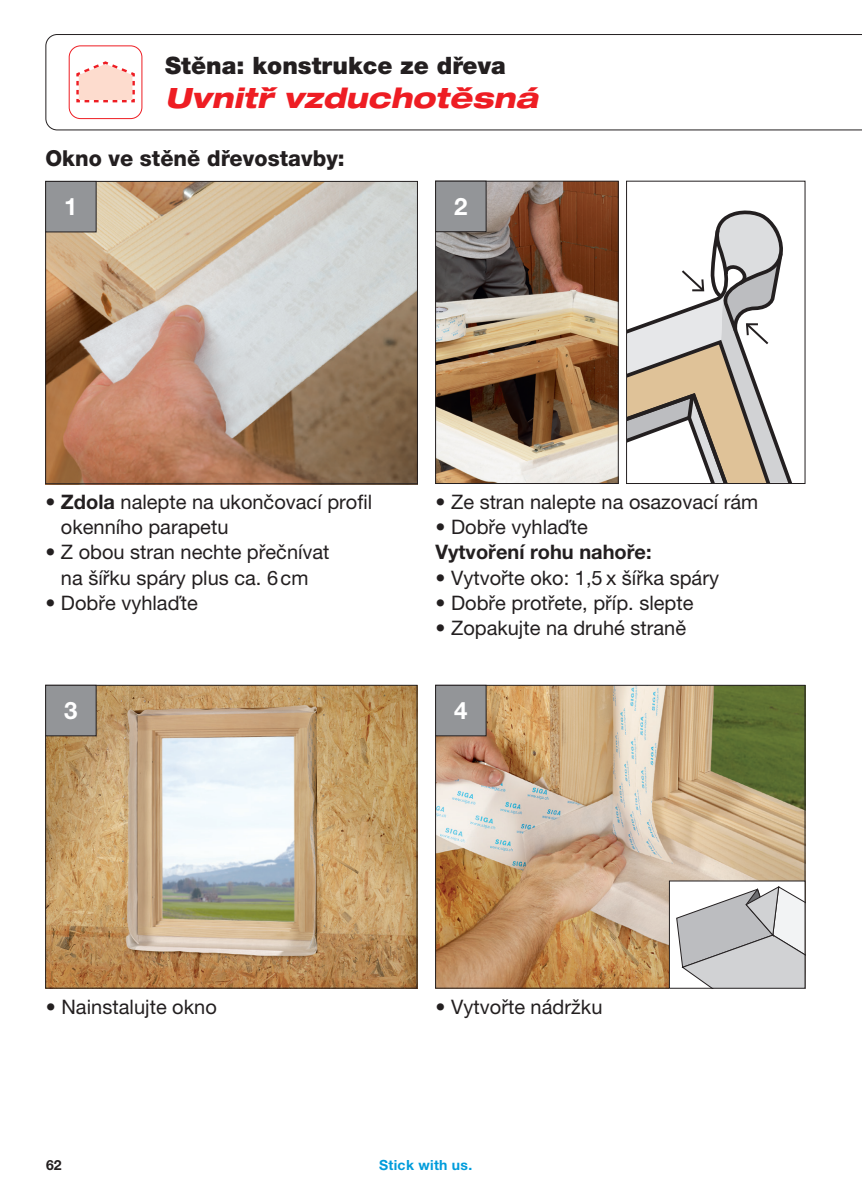
<style>
.page{position:relative;width:862px;height:1191px;background:#fff}
.page>*{position:absolute;margin:0;border:0;box-sizing:border-box;transform-origin:0 0}
.t1{font:italic 800 expanded 28px "Helvetica Neue LT Pro";letter-spacing:.005em;color:#ee1d23}
.t2{font:900 24px "Helvetica Neue LT Pro";letter-spacing:.005em;color:#231f20}
.t3{font:700 24px "Helvetica Neue LT Pro";color:#fff}
.t4{font:800 22px "Helvetica Neue LT Pro";letter-spacing:.005em;color:#231f20}
.t5{font:20px/25.2px "Helvetica Neue LT Pro";color:#231f20}
.t6{font:700 20px "Helvetica Neue LT Pro";color:#231f20}
.t7{font:700 14px "Helvetica Neue LT Pro";letter-spacing:.025em;color:#009cdb}
.t8{font:700 14px "Helvetica Neue LT Pro";color:#231f20}
.s1{font-weight:700}
</style>
<div class="page">
<svg style="left:45px;top:34px;width:817px;height:96px"></svg>
<svg style="left:75px;top:60px;width:61px;height:44px"></svg>
<div style="left:69px;top:45px;width:73px;height:74px;border:1px solid #ee1d23;border-radius:11px"></div>
<img style="left:47px;top:687px;width:368px;height:299px">
<div style="left:45px;top:685px;width:372px;height:303px;border:1px solid #231f20"></div>
<div style="left:46px;top:685px;width:50px;height:51px;background:#939598"></div>
<div style="left:45px;top:685px;width:51px;height:51px;border:1px solid #231f20"></div>
<img style="left:437px;top:687px;width:366px;height:299px">
<div style="left:435px;top:685px;width:51px;height:51px;background:#939598"></div>
<div style="left:435px;top:685px;width:51px;height:51px;border:1px solid #231f20"></div>
<img style="left:47px;top:183px;width:369px;height:299px">
<div style="left:45px;top:181px;width:373px;height:303px;border:1px solid #231f20"></div>
<div style="left:46px;top:181px;width:50px;height:51px;background:#939598"></div>
<div style="left:45px;top:181px;width:51px;height:51px;border:1px solid #231f20"></div>
<div style="left:669px;top:881px;width:136px;height:107px;background:#fff"></div>
<svg style="left:676px;top:886px;width:127px;height:100px"></svg>
<img style="left:437px;top:183px;width:179px;height:299px">
<div style="left:435px;top:181px;width:183px;height:303px;border:1px solid #231f20"></div>
<div style="left:626px;top:181px;width:179px;height:303px;border:1px solid #231f20"></div>
<div style="left:435px;top:181px;width:51px;height:51px;background:#939598"></div>
<div style="left:435px;top:181px;width:51px;height:51px;border:1px solid #231f20"></div>
<svg style="left:627px;top:211px;width:164px;height:272px"></svg>
<p class="t2" style="left:165px;top:51px;width:342px">Stěna: konstrukce ze dřeva</p>
<h1 class="t1" style="left:165px;top:80px;width:375px">Uvnitř vzduchotěsná</h1>
<p class="t4" style="left:45px;top:145px;width:301px">Okno ve stěně dřevostavby:</p>
<p class="t3" style="left:64px;top:192px;width:15px">1</p>
<p class="t3" style="left:454px;top:192px;width:15px">2</p>
<p class="t5" style="left:61px;top:489px;width:313px;text-indent:-16px">• <span class="s1">Zdola</span> nalepte na ukončovací profil okenního parapetu</p>
<p class="t5" style="left:45px;top:539px;width:286px;text-align:center">• Z obou stran nechte přečnívat na šířku spáry plus ca. 6cm</p>
<p class="t5" style="left:45px;top:590px;width:154px">• Dobře vyhlaďte</p>
<p class="t5" style="left:435px;top:489px;width:324px">• Ze stran nalepte na osazovací rám</p>
<p class="t5" style="left:435px;top:514px;width:154px">• Dobře vyhlaďte</p>
<p class="t6" style="left:435px;top:540px;width:217px">Vytvoření rohu nahoře:</p>
<p class="t5" style="left:435px;top:564px;width:285px">• Vytvořte oko: 1,5 x šířka spáry</p>
<p class="t5" style="left:435px;top:590px;width:259px">• Dobře protřete, příp. slepte</p>
<p class="t5" style="left:435px;top:615px;width:252px">• Zopakujte na druhé straně</p>
<p class="t3" style="left:64px;top:695px;width:15px">3</p>
<p class="t3" style="left:454px;top:695px;width:15px">4</p>
<p class="t5" style="left:46px;top:993px;width:172px">• Nainstalujte okno</p>
<p class="t5" style="left:436px;top:993px;width:168px">• Vytvořte nádržku</p>
<p class="t8" style="left:46px;top:1156px;width:17px">62</p>
<p class="t7" style="left:379px;top:1156px;width:95px">Stick with us.</p>
</div>
